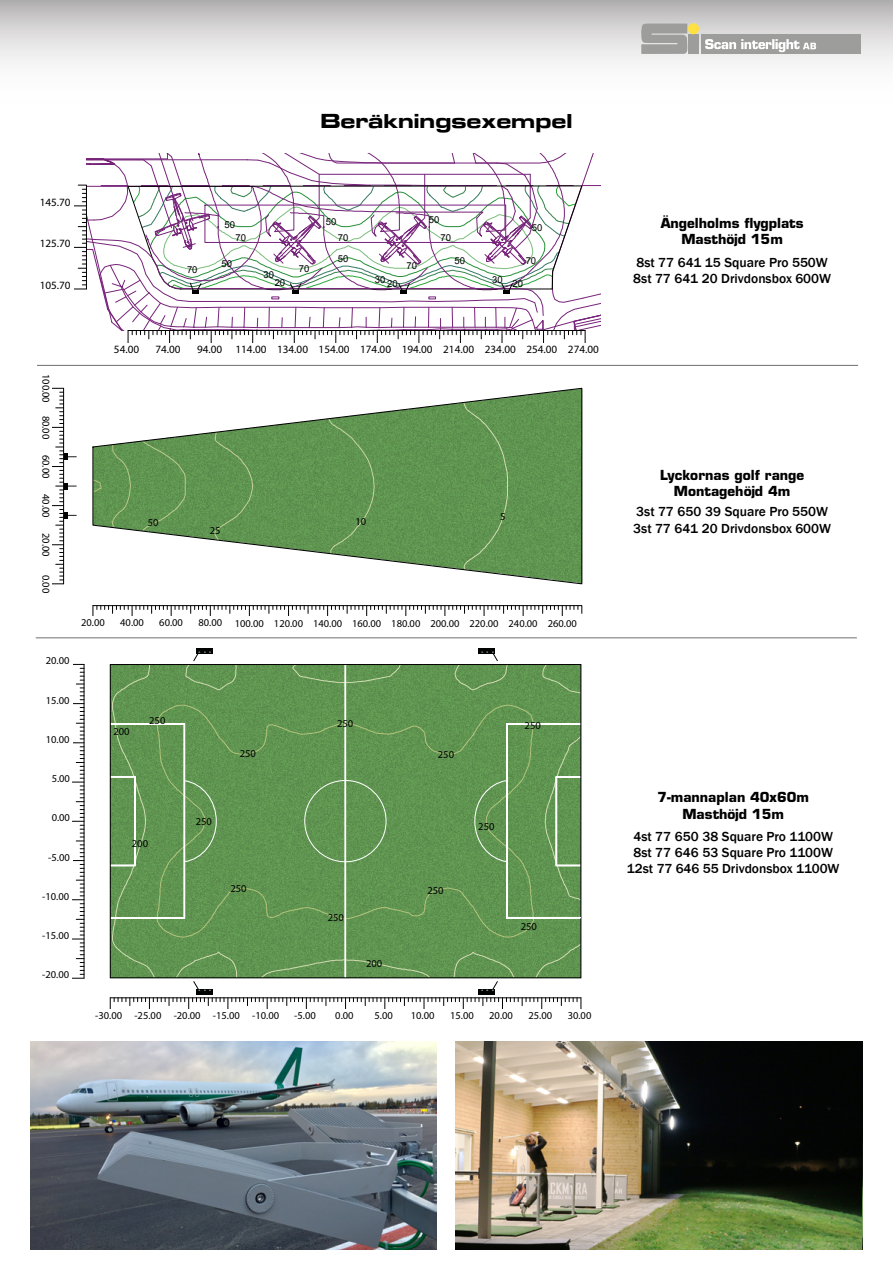
<style>
.page{position:relative;width:893px;height:1263px;background:#fff}
.page>*{position:absolute;margin:0;border:0;box-sizing:border-box;transform-origin:0 0}
.t1{font:700 expanded 21px "Eurostile MN";color:#000}
.t2{font:500 13.5px/16.2px "Franklin Gothic";color:#000}
.t3{font:700 13.5px/16.2px "Eurostile LT Std";color:#000;text-align:center}
.t4{font:11.1px "Arial";color:#000}
.t5{font:10.5px "Arial";color:#000}
.t6{font:9.6px "Arial";color:#000}
</style>
<div class="page">
<img style="left:31px;top:1041px;width:406px;height:208px">
<svg style="left:0;top:0;width:893px;height:63px"></svg>
<div style="left:701px;top:35px;width:160px;height:19px;background:#9d9d9c"></div>
<svg style="left:641px;top:23px;width:175px;height:31px"></svg>
<svg style="left:110px;top:998px;width:472px;height:11px"></svg>
<hr style="left:110px;top:997px;width:471px;height:1px;background:#000">
<svg style="left:72px;top:664px;width:12px;height:315px"></svg>
<hr style="left:84px;top:664px;width:1px;height:314px;background:#000">
<div style="left:196px;top:648px;width:16px;height:5px;background:#010202"></div>
<div style="left:479px;top:648px;width:16px;height:5px;background:#010202"></div>
<div style="left:196px;top:989px;width:16px;height:5px;background:#010202"></div>
<div style="left:479px;top:989px;width:16px;height:5px;background:#010202"></div>
<svg style="left:110px;top:652px;width:471px;height:339px"></svg>
<svg style="left:74px;top:154px;width:526px;height:189px"></svg>
<svg style="left:92px;top:605px;width:491px;height:11px"></svg>
<svg style="left:92px;top:387px;width:491px;height:198px"></svg>
<svg style="left:52px;top:388px;width:24px;height:196px"></svg>
<hr style="left:37px;top:365px;width:821px;height:1px;background:#7f7f7f">
<hr style="left:36px;top:637px;width:821px;height:1px;background:#7f7f7f">
<img style="left:456px;top:1041px;width:406px;height:208px">
<h1 class="t1" style="left:321px;top:109px;width:253px">Beräkningsexempel</h1>
<p class="t4" style="left:40px;top:195px;width:32px">145.70</p>
<p class="t4" style="left:40px;top:237px;width:32px">125.70</p>
<p class="t4" style="left:40px;top:278px;width:32px">105.70</p>
<p class="t6" style="left:224px;top:218px;width:12px">50</p>
<p class="t6" style="left:326px;top:215px;width:12px">50</p>
<p class="t6" style="left:236px;top:232px;width:12px">70</p>
<p class="t6" style="left:338px;top:232px;width:12px">70</p>
<p class="t6" style="left:429px;top:213px;width:12px">50</p>
<p class="t6" style="left:440px;top:232px;width:12px">70</p>
<p class="t6" style="left:222px;top:258px;width:12px">50</p>
<p class="t6" style="left:187px;top:264px;width:12px">70</p>
<p class="t6" style="left:299px;top:262px;width:12px">70</p>
<p class="t6" style="left:263px;top:268px;width:12px">30</p>
<p class="t6" style="left:275px;top:276px;width:12px">20</p>
<p class="t6" style="left:338px;top:253px;width:12px">50</p>
<p class="t6" style="left:455px;top:254px;width:12px">50</p>
<p class="t6" style="left:406px;top:260px;width:12px">70</p>
<p class="t6" style="left:375px;top:273px;width:12px">30</p>
<p class="t6" style="left:387px;top:277px;width:12px">20</p>
<p class="t6" style="left:492px;top:273px;width:12px">30</p>
<p class="t6" style="left:532px;top:221px;width:12px">50</p>
<p class="t6" style="left:526px;top:254px;width:12px">70</p>
<p class="t6" style="left:512px;top:277px;width:12px">20</p>
<p class="t5" style="left:52px;top:374px;width:31px;rotate:90deg">100.00</p>
<p class="t5" style="left:52px;top:415px;width:25px;rotate:90deg">80.00</p>
<p class="t5" style="left:52px;top:455px;width:25px;rotate:90deg">60.00</p>
<p class="t5" style="left:52px;top:494px;width:25px;rotate:90deg">40.00</p>
<p class="t5" style="left:52px;top:533px;width:25px;rotate:90deg">20.00</p>
<p class="t5" style="left:52px;top:575px;width:20px;rotate:90deg">0.00</p>
<p class="t5" style="left:46px;top:654px;width:25px">20.00</p>
<p class="t4" style="left:114px;top:342px;width:27px">54.00</p>
<p class="t4" style="left:155px;top:342px;width:27px">74.00</p>
<p class="t4" style="left:197px;top:342px;width:403px">94.00 114.00 134.00 154.00 174.00 194.00 214.00 234.00 254.00 274.00</p>
<p class="t5" style="left:148px;top:516px;width:12px">50</p>
<p class="t5" style="left:210px;top:524px;width:12px">25</p>
<p class="t5" style="left:355px;top:515px;width:12px">10</p>
<p class="t5" style="left:500px;top:510px;width:7px">5</p>
<p class="t5" style="left:81px;top:616px;width:25px">20.00</p>
<p class="t5" style="left:120px;top:616px;width:25px">40.00</p>
<p class="t5" style="left:159px;top:616px;width:25px">60.00</p>
<p class="t5" style="left:198px;top:617px;width:380px">80.00 100.00 120.00 140.00 160.00 180.00 200.00 220.00 240.00 260.00</p>
<p class="t5" style="left:46px;top:694px;width:25px">15.00</p>
<p class="t5" style="left:46px;top:733px;width:25px">10.00</p>
<p class="t5" style="left:52px;top:772px;width:20px">5.00</p>
<p class="t5" style="left:113px;top:725px;width:18px">200</p>
<p class="t5" style="left:149px;top:714px;width:18px">250</p>
<p class="t5" style="left:337px;top:717px;width:18px">250</p>
<p class="t5" style="left:525px;top:719px;width:18px">250</p>
<p class="t5" style="left:240px;top:747px;width:18px">250</p>
<p class="t5" style="left:438px;top:748px;width:18px">250</p>
<p class="t5" style="left:52px;top:811px;width:20px">0.00</p>
<p class="t5" style="left:48px;top:850px;width:23px">-5.00</p>
<p class="t5" style="left:42px;top:890px;width:29px">-10.00</p>
<p class="t5" style="left:42px;top:929px;width:29px">-15.00</p>
<p class="t5" style="left:42px;top:968px;width:29px">-20.00</p>
<p class="t5" style="left:132px;top:837px;width:18px">200</p>
<p class="t5" style="left:196px;top:815px;width:18px">250</p>
<p class="t5" style="left:230px;top:882px;width:18px">250</p>
<p class="t5" style="left:328px;top:910px;width:18px">250</p>
<p class="t5" style="left:366px;top:957px;width:18px">200</p>
<p class="t5" style="left:427px;top:884px;width:18px">250</p>
<p class="t5" style="left:478px;top:820px;width:18px">250</p>
<p class="t5" style="left:521px;top:920px;width:18px">250</p>
<p class="t5" style="left:95px;top:1009px;width:185px">-30.00 -25.00 -20.00 -15.00 -10.00</p>
<p class="t5" style="left:294px;top:1009px;width:23px">-5.00</p>
<p class="t5" style="left:335px;top:1009px;width:20px">0.00</p>
<p class="t5" style="left:375px;top:1009px;width:20px">5.00</p>
<p class="t5" style="left:411px;top:1009px;width:25px">10.00</p>
<p class="t5" style="left:450px;top:1009px;width:25px">15.00</p>
<p class="t5" style="left:489px;top:1009px;width:25px">20.00</p>
<p class="t5" style="left:528px;top:1009px;width:25px">25.00</p>
<p class="t5" style="left:568px;top:1009px;width:25px">30.00</p>
<p class="t3" style="left:661px;top:215px;width:144px">Ängelholms flygplats<br>Masthöjd 15m</p>
<p class="t2" style="left:633px;top:254px;width:199px">8st 77 641 15 Square Pro 550W<br>8st 77 641 20 Drivdonsbox 600W</p>
<p class="t3" style="left:660px;top:467px;width:146px">Lyckornas golf range<br>Montagehöjd 4m</p>
<p class="t2" style="left:633px;top:504px;width:199px">3st 77 650 39 Square Pro 550W<br>3st 77 641 20 Drivdonsbox 600W</p>
<p class="t3" style="left:657px;top:789px;width:153px">7-mannaplan 40x60m<br>Masthöjd 15m</p>
<p class="t2" style="left:627px;top:828px;width:214px;text-align:center">4st 77 650 38 Square Pro 1100W<br>8st 77 646 53 Square Pro 1100W<br>12st 77 646 55 Drivdonsbox 1100W</p>
</div>
